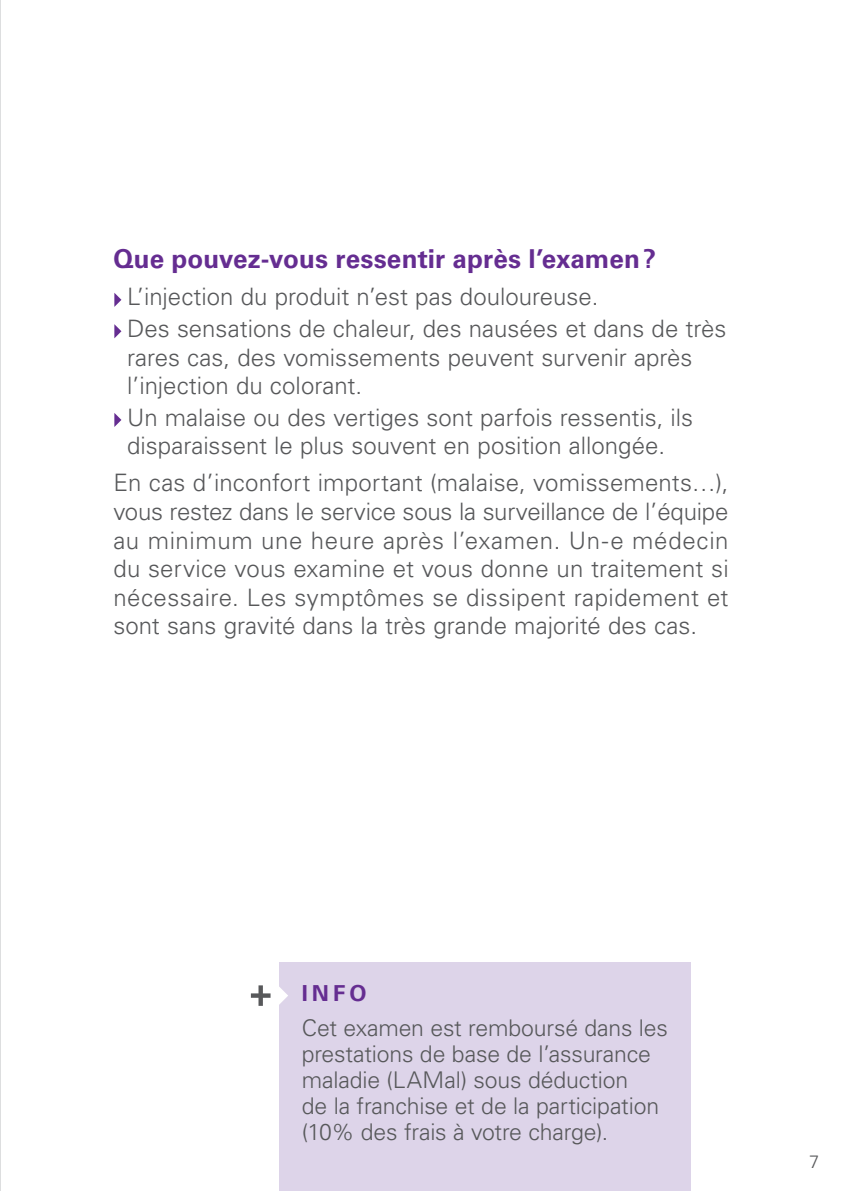
<style>
.page{position:relative;width:842px;height:1191px;background:#fff}
.page>*{position:absolute;margin:0;border:0;box-sizing:border-box;transform-origin:0 0}
.t1{font:700 26px "Univers LT Std";letter-spacing:.005em;color:#652d91}
.t2{font:300 24px/28.6px "Univers LT Std";color:#57585a}
.t3{font:300 23px/26px "Univers LT Std";letter-spacing:-.005em;color:#57585a}
.t4{font:700 22px "Univers LT Std";color:#652d91}
.t5{font:300 18px "Univers LT Std";color:#57585a}
</style>
<div class="page">
<hr style="left:0;top:0;width:1px;height:1191px;background:#bcbdc0">
<svg style="left:114px;top:293px;width:7px;height:14px"></svg>
<svg style="left:114px;top:324px;width:7px;height:14px"></svg>
<svg style="left:114px;top:413px;width:7px;height:14px"></svg>
<div style="left:279px;top:962px;width:412px;height:229px;background:#ddd4e9"></div>
<svg style="left:251px;top:985px;width:37px;height:20px"></svg>
<p class="t1" style="left:113px;top:244px;width:544px">Que pouvez-vous ressentir après l’examen?</p>
<p class="t2" style="left:127px;top:281px;width:601px;line-height:31.4px">L’injection du produit n’est pas douloureuse.<br>Des sensations de chaleur, des nausées et dans de très</p>
<p class="t2" style="left:127px;top:343px;width:567px">rares cas, des vomissements peuvent survenir après l’injection du colorant.</p>
<p class="t2" style="left:127px;top:403px;width:567px">Un malaise ou des vertiges sont parfois ressentis, ils disparaissent le plus souvent en position allongée.</p>
<p class="t2" style="left:113px;top:468px;width:617px;text-align:justify">En cas d’inconfort important (malaise, vomissements…), vous restez dans le service sous la surveillance de l’équipe au minimum une heure après l’examen. Un-e médecin du service vous examine et vous donne un traitement si nécessaire. Les symptômes se dissipent rapidement et sont sans gravité dans la très grande majorité des cas.</p>
<p class="t4" style="left:302px;top:980px;width:66px">INFO</p>
<p class="t3" style="left:302px;top:1014px;width:368px">Cet examen est remboursé dans les prestations de base de l’assurance maladie (LAMal) sous déduction<br>de la franchise et de la participation (10% des frais à votre charge).</p>
<p class="t5" style="left:809px;top:1151px;width:12px">7</p>
</div>
